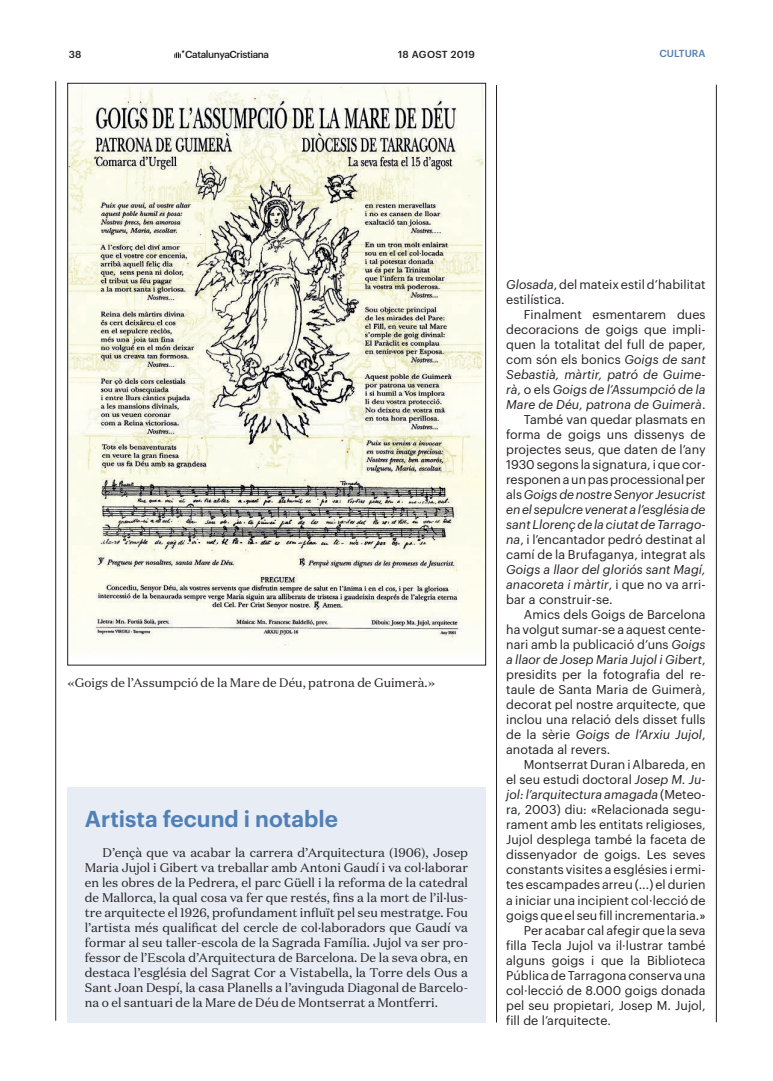
<style>
.page{position:relative;width:773px;height:1081px;background:#fff}
.page>*{position:absolute;margin:0;border:0;box-sizing:border-box;transform-origin:0 0}
.t1{font:600 22.5px "Graphik";color:#5180b6}
.t2{font:12.5px/15px "Graphik";letter-spacing:.005em;color:#231f20}
.t3{font:12.5px/15px "Domaine Text";color:#231f20;text-align:justify}
.t4{font:italic 12.5px/15px "Graphik";letter-spacing:.005em;color:#231f20;text-align:justify}
.t5{font:12.38px "Domaine Text";color:#231f20}
.t6{font:500 10px "Graphik";letter-spacing:-.04em;color:#231f20}
.t7{font:500 10px "Graphik";letter-spacing:.03em;color:#231f20}
.t8{font:500 10px "Graphik";letter-spacing:.005em;color:#5180b6}
.s1{font-style:italic}
.s2{font-style:normal}
.s3{color:#111}
</style>
<div class="page">
<div style="left:67px;top:787px;width:418px;height:236px;background:#e8ecf5"></div>
<hr style="left:716px;top:85px;width:1px;height:937px;background:#231f20">
<hr style="left:55px;top:81px;width:1px;height:939px;background:#231f20">
<svg style="left:174px;top:50px;width:11px;height:8px"></svg>
<img style="left:69px;top:85px;width:414px;height:566px">
<hr style="left:496px;top:85px;width:1px;height:937px;background:#231f20">
<p class="t6" style="left:69px;top:47px;width:14px">38</p>
<p class="t6" style="left:185px;top:47px;width:85px">CatalunyaCristiana</p>
<p class="t7" style="left:398px;top:47px;width:78px">18 AGOST 2019</p>
<p class="t8" style="left:659px;top:46px;width:48px">CULTURA</p>
<p class="t5" style="left:67px;top:674px;width:370px">«Goigs de l’Assumpció de la Mare de Déu, patrona de Guimerà.»</p>
<h1 class="t1" style="left:85px;top:801px;width:255px">Artista fecund i notable</h1>
<p class="t3" style="left:85px;top:844px;width:385px;text-indent:18px">D’ençà que va acabar la carrera d’Arquitectura (1906), Josep Maria Jujol i Gibert va treballar amb Antoni Gaudí i va col·laborar en les obres de la Pedrera, el parc Güell i la reforma de la catedral de Mallorca, la qual cosa va fer que restés, fins a la mort de l’il·lus&shy;tre arquitecte el 1926, profundament influït pel seu mestratge. Fou l’artista més qualificat del cercle de col·laboradors que Gaudí va formar al seu taller-escola de la Sagrada Família. Jujol va ser pro&shy;fessor de l’Escola d’Arquitectura de Barcelona. De la seva obra, en destaca l’església del Sagrat Cor a Vistabella, la Torre dels Ous a Sant Joan Despí, la casa Planells a l’avinguda Diagonal de Barcelo&shy;na o el santuari de la Mare de Déu de Montserrat a Montferri.</p>
<p class="t2" style="left:506px;top:276px;width:201px"><span class="s1">Glosada</span>, del mateix estil d’habilitat estilística.</p>
<p class="t2" style="left:506px;top:306px;width:201px;text-align:right">Finalment esmentarem dues decoracions de goigs que impli&shy;quen la totalitat del full de paper, com són els bonics <span class="s1">Goigs de sant Sebastià, màrtir, patró de Guime&shy;rà</span>, o els <span class="s1">Goigs de l’Assumpció de la Mare de Déu, patrona de Guimerà</span>.<br>També van quedar plasmats en forma de goigs uns dissenys de projectes seus, que daten de l’any 1930 segons la signatura, i que cor&shy;responen a un pas processional per als <span class="s1">Goigs de nostre Senyor Jesucrist en el sepulcre venerat a l’església de sant Llorenç de la ciutat de Tarrago&shy;na</span>, i l’encantador pedró destinat al camí de la Brufaganya, integrat als</p>
<p class="t4" style="left:506px;top:561px;width:201px">Goigs a llaor del gloriós sant Magí, anacoreta i màrtir<span class="s2">, i que no va arri&shy;bar a construir-se.</span></p>
<p class="t2" style="left:506px;top:606px;width:201px;text-align:justify;text-indent:18px">Amics dels Goigs de Barcelona ha volgut sumar-se a aquest cente&shy;nari amb la publicació d’uns <span class="s1">Goigs a llaor de Josep Maria Jujol i Gibert</span>, presidits per la fotografia del re&shy;taule de Santa Maria de Guimerà, decorat pel nostre arquitecte, que inclou una relació dels disset fulls de la sèrie <span class="s1">Goigs de l’Arxiu Jujol</span>, anotada al revers.</p>
<p class="t2" style="left:524px;top:756px;width:183px">Montserrat Duran i Albareda, en</p>
<p class="t2" style="left:506px;top:771px;width:201px">el seu estudi doctoral <span class="s1">Josep M. Ju-</span></p>
<p class="t4" style="left:506px;top:786px;width:201px">jol: l’arquitectura amagada <span class="s2">(Meteo-</span></p>
<p class="t2" style="left:506px;top:801px;width:201px">ra, 2003) diu: <span class="s3">«</span>Relacionada segu-</p>
<p class="t2" style="left:506px;top:816px;width:201px">rament amb les entitats religioses,</p>
<p class="t2" style="left:506px;top:831px;width:201px">Jujol desplega també la faceta de</p>
<p class="t2" style="left:506px;top:846px;width:201px">dissenyador de goigs. Les seves</p>
<p class="t2" style="left:506px;top:861px;width:201px">constants visites a esglésies i ermi-</p>
<p class="t2" style="left:506px;top:876px;width:201px">tes escampades arreu (...) el durien</p>
<p class="t2" style="left:506px;top:891px;width:201px">a iniciar una incipient col·lecció de</p>
<p class="t2" style="left:506px;top:906px;width:201px">goigs que el seu fill incrementaria.<span class="s3">»</span></p>
<p class="t2" style="left:524px;top:921px;width:183px">Per acabar cal afegir que la seva</p>
<p class="t2" style="left:506px;top:936px;width:201px">filla Tecla Jujol va il·lustrar també</p>
<p class="t2" style="left:506px;top:951px;width:201px">alguns goigs i que la Biblioteca</p>
<p class="t2" style="left:506px;top:966px;width:201px">Pública de Tarragona conserva una</p>
<p class="t2" style="left:506px;top:981px;width:201px">col·lecció de 8.000 goigs donada</p>
<p class="t2" style="left:506px;top:996px;width:201px">pel seu propietari, Josep M. Jujol,</p>
<p class="t2" style="left:506px;top:1011px;width:106px">fill de l’arquitecte.</p>
</div>
